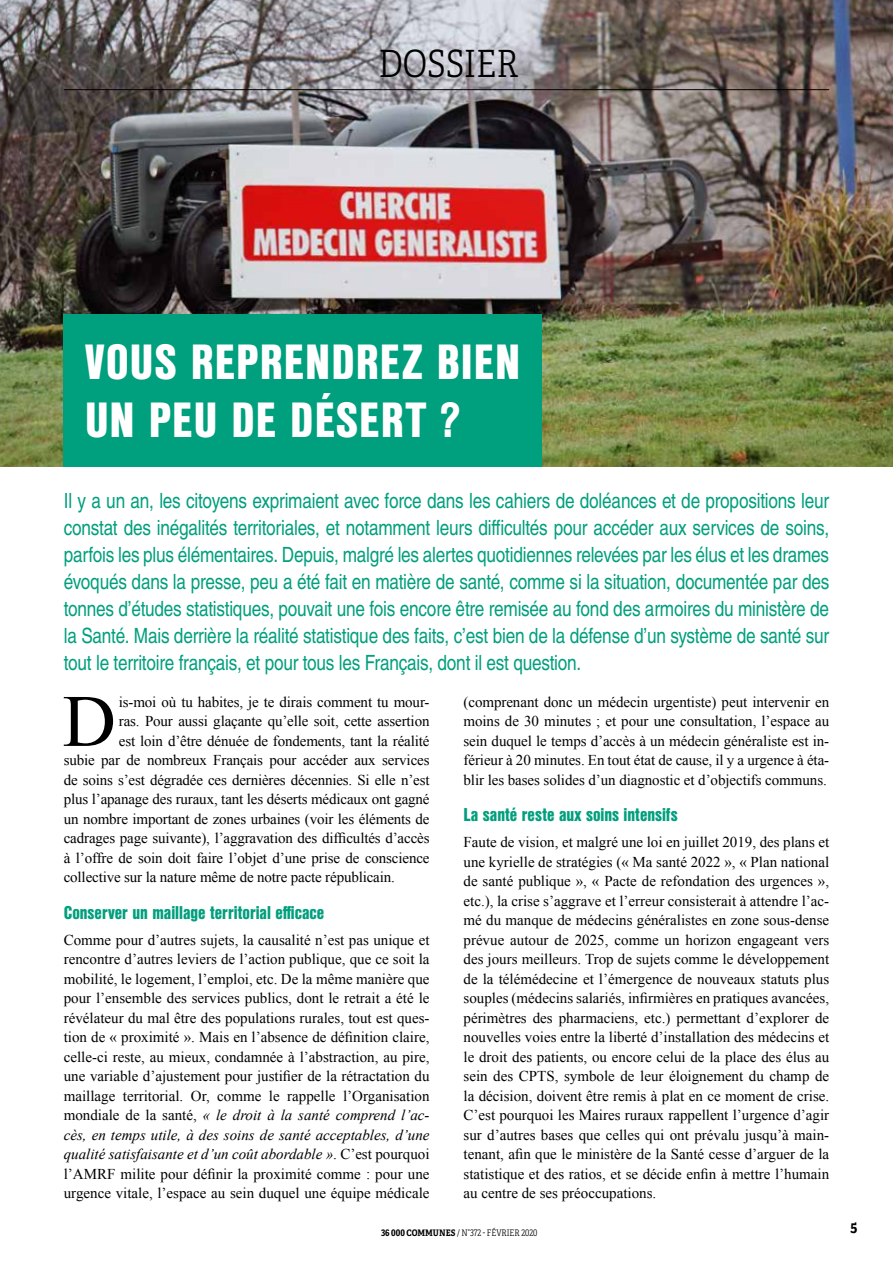
<style>
.page{position:relative;width:893px;height:1263px;background:#fff}
.page>*{position:absolute;margin:0;border:0;box-sizing:border-box;transform-origin:0 0}
.t1{font:73.95px "Times New Roman";color:#000}
.t2{font:900 48px/57.6px "Nimbus San Con L";letter-spacing:.02em;color:#fff}
.t3{font:37.5px "Adelle Condensed Lt";color:#000}
.t4{font:21px/27px "Nimbus San Con L";letter-spacing:-.01em;color:#009f7d;text-align:justify}
.t5{font:900 18px "Nimbus San Con L";color:#009f7d}
.t6{font:15px/19.5px "Times New Roman";letter-spacing:-.01em;color:#000;text-align:justify}
.t7{font:700 15px "Adelle Condensed";color:#000}
.t8{font:9px "Adelle Condensed Lt";color:#000}
.s1{font-style:italic}
.s2{font-family:"Adelle Condensed";font-weight:700}
</style>
<div class="page">
<img style="left:0;top:0;width:893px;height:467px">
<hr style="left:64px;top:89px;width:765px;height:1px;background:#000">
<div style="left:64px;top:315px;width:478px;height:152px;background:#009f7d"></div>
<h3 class="t3" style="left:379px;top:37px;width:142px">DOSSIER</h3>
<h2 class="t2" style="left:85px;top:332px;width:437px">VOUS REPRENDREZ BIEN<br>UN PEU DE DÉSERT ?</h2>
<p class="t4" style="left:64px;top:487px;width:767px">Il y a un an, les citoyens exprimaient avec force dans les cahiers de doléances et de propositions leur constat des inégalités territoriales, et notamment leurs difficultés pour accéder aux services de soins, parfois les plus élémentaires. Depuis, malgré les alertes quotidiennes relevées par les élus et les drames évoqués dans la presse, peu a été fait en matière de santé, comme si la situation, documentée par des tonnes d’études statistiques, pouvait une fois encore être remisée au fond des armoires du ministère de la Santé. Mais derrière la réalité statistique des faits, c’est bien de la défense d’un système de santé sur tout le territoire français, et pour tous les Français, dont il est question.</p>
<h1 class="t1" style="left:63px;top:671px;width:55px">D</h1>
<p class="t6" style="left:119px;top:692px;width:312px">is-moi où tu habites, je te dirais comment tu mour-</p>
<p class="t6" style="left:463px;top:692px;width:367px">(comprenant donc un médecin urgentiste) peut intervenir en moins de 30 minutes ; et pour une consultation, l’espace au sein duquel le temps d’accès à un médecin généraliste est in&shy;férieur à 20 minutes. En tout état de cause, il y a urgence à éta&shy;blir les bases solides d’un diagnostic et d’objectifs communs.</p>
<p class="t5" style="left:463px;top:802px;width:216px">La santé reste aux soins intensifs</p>
<p class="t6" style="left:463px;top:832px;width:367px">Faute de vision, et malgré une loi en juillet 2019, des plans et une kyrielle de stratégies (« Ma santé 2022 », « Plan national de santé publique », « Pacte de refondation des urgences », etc.), la crise s’aggrave et l’erreur consisterait à attendre l’ac&shy;mé du manque de médecins généralistes en zone sous-dense prévue autour de 2025, comme un horizon engageant vers des jours meilleurs. Trop de sujets comme le développement de la télémédecine et l’émergence de nouveaux statuts plus souples (médecins salariés, infirmières en pratiques avancées, périmètres des pharmaciens, etc.) permettant d’explorer de nouvelles voies entre la liberté d’installation des médecins et le droit des patients, ou encore celui de la place des élus au sein des CPTS, symbole de leur éloignement du champ de la décision, doivent être remis à plat en ce moment de crise.<br>C’est pourquoi les Maires ruraux rappellent l’urgence d’agir sur d’autres bases que celles qui ont prévalu jusqu’à main&shy;tenant, afin que le ministère de la Santé cesse d’arguer de la statistique et des ratios, et se décide enfin à mettre l’humain au centre de ses préoccupations.</p>
<p class="t6" style="left:119px;top:711px;width:312px">ras. Pour aussi glaçante qu’elle soit, cette assertion</p>
<p class="t6" style="left:119px;top:731px;width:312px">est loin d’être dénuée de fondements, tant la réalité</p>
<p class="t6" style="left:64px;top:750px;width:367px">subie par de nombreux Français pour accéder aux services</p>
<p class="t6" style="left:64px;top:770px;width:367px">de soins s’est dégradée ces dernières décennies. Si elle n’est</p>
<p class="t6" style="left:64px;top:789px;width:367px">plus l’apanage des ruraux, tant les déserts médicaux ont gagné</p>
<p class="t6" style="left:64px;top:809px;width:367px">un nombre important de zones urbaines (voir les éléments de</p>
<p class="t6" style="left:64px;top:828px;width:367px">cadrages page suivante), l’aggravation des difficultés d’accès</p>
<p class="t6" style="left:64px;top:848px;width:367px">à l’offre de soin doit faire l’objet d’une prise de conscience</p>
<p class="t6" style="left:64px;top:867px;width:333px">collective sur la nature même de notre pacte républicain.</p>
<p class="t5" style="left:64px;top:900px;width:262px">Conserver un maillage territorial efficace</p>
<p class="t6" style="left:64px;top:930px;width:367px">Comme pour d’autres sujets, la causalité n’est pas unique et rencontre d’autres leviers de l’action publique, que ce soit la mobilité, le logement, l’emploi, etc. De la même manière que pour l’ensemble des services publics, dont le retrait a été le révélateur du mal être des populations rurales, tout est ques&shy;tion de « proximité ». Mais en l’absence de définition claire, celle-ci reste, au mieux, condamnée à l’abstraction, au pire, une variable d’ajustement pour justifier de la rétractation du maillage territorial. Or, comme le rappelle l’Organisation mondiale de la santé, <span class="s1">« le droit à la santé comprend l’ac&shy;cès, en temps utile, à des soins de santé acceptables, d’une qualité satisfaisante et d’un coût abordable »</span>. C’est pourquoi l’AMRF milite pour définir la proximité comme : pour une urgence vitale, l’espace au sein duquel une équipe médicale</p>
<p class="t8" style="left:381px;top:1226px;width:158px"><span class="s2">36 000 COMMUNES</span> / N°372 - FÉVRIER 2020</p>
<p class="t7" style="left:850px;top:1215px;width:9px">5</p>
</div>
